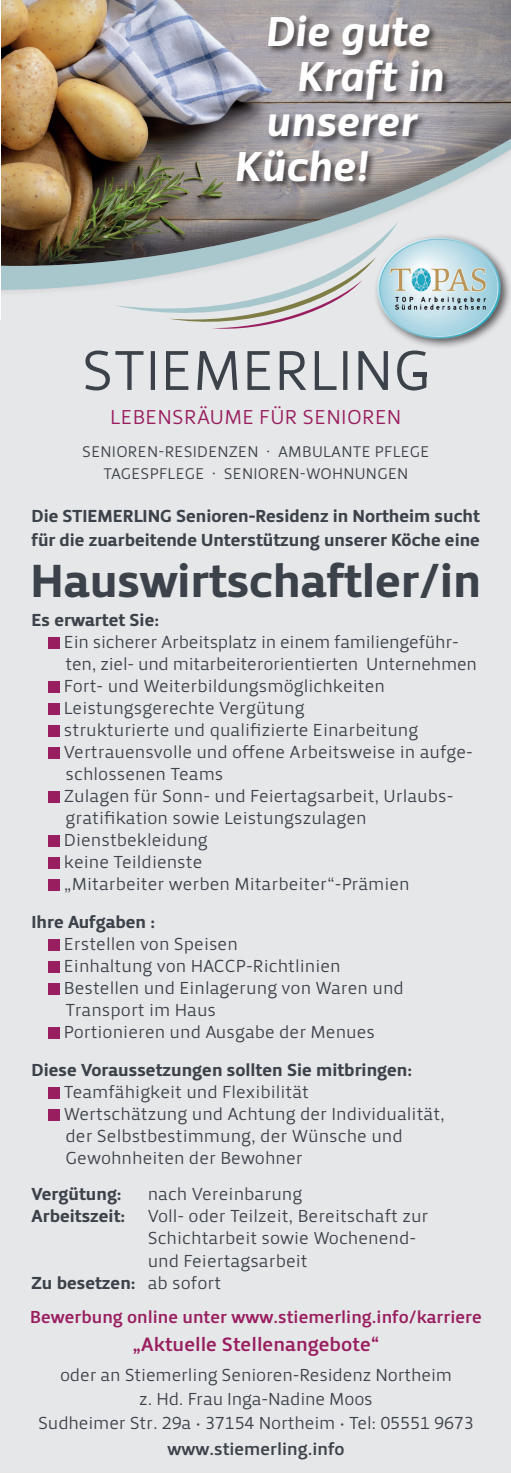
<style>
.page{position:relative;width:511px;height:1475px;background:#fff}
.page>*{position:absolute;margin:0;border:0;box-sizing:border-box;transform-origin:0 0}
.t1{font:48px "Priva Four Pro";letter-spacing:-.005em;color:#3c424a}
.t2{font:43.2px "Priva Four Italic Pro";color:#fff}
.t3{font:20.8px "Priva One Pro";letter-spacing:.015em;color:#991e5f}
.t4{font:20px "Priva Three Pro";color:#991e5f}
.t5{font:18px/22px "Priva One Pro";color:#3c424a}
.t6{font:18px/24px "Priva Four Pro";color:#3c424a}
.t7{font:18px "Priva Three Pro";color:#991e5f}
.t8{font:18px "Priva Three Pro";color:#3c424a}
.t9{font:16px/22px "Priva One Pro";letter-spacing:.015em;color:#3c424a;text-align:center}
.s1{font-family:"Minion Pro"}
.s2{font-family:"Priva Four Pro"}
.s3{font-family:"Priva One Pro"}
</style>
<div class="page">
<div style="left:0;top:0;width:510px;height:1472px;background:#e6e7e9"></div>
<svg style="left:85px;top:350px;width:341px;height:40px"></svg>
<hr style="left:413px;top:372px;width:13px;height:4px;background:#3c424a">
<svg style="left:115px;top:305px;width:53px;height:8px"></svg>
<svg style="left:168px;top:298px;width:172px;height:31px"></svg>
<div style="left:0;top:0;width:510px;height:298px;background:#231f20;opacity:.75"></div>
<img style="left:1px;top:23px;width:509px;height:273px">
<hr style="left:0;top:0;width:1px;height:319px;background:#fff">
<div style="left:48px;top:637px;width:12px;height:11px;background:#991e5f"></div>
<div style="left:48px;top:681px;width:12px;height:11px;background:#991e5f"></div>
<div style="left:48px;top:703px;width:12px;height:11px;background:#991e5f"></div>
<div style="left:48px;top:725px;width:12px;height:11px;background:#991e5f"></div>
<div style="left:48px;top:747px;width:12px;height:11px;background:#991e5f"></div>
<div style="left:48px;top:791px;width:12px;height:11px;background:#991e5f"></div>
<div style="left:48px;top:835px;width:12px;height:11px;background:#991e5f"></div>
<div style="left:48px;top:857px;width:12px;height:11px;background:#991e5f"></div>
<div style="left:48px;top:879px;width:12px;height:11px;background:#991e5f"></div>
<div style="left:48px;top:939px;width:12px;height:11px;background:#991e5f"></div>
<div style="left:48px;top:961px;width:12px;height:11px;background:#991e5f"></div>
<div style="left:48px;top:983px;width:12px;height:11px;background:#991e5f"></div>
<div style="left:48px;top:1027px;width:12px;height:11px;background:#991e5f"></div>
<div style="left:48px;top:1087px;width:12px;height:11px;background:#991e5f"></div>
<div style="left:48px;top:1109px;width:12px;height:11px;background:#991e5f"></div>
<div style="left:373px;top:233px;width:137px;height:117px;background:#231f20;opacity:.75"></div>
<img style="left:374px;top:236px;width:127px;height:103px">
<div style="left:235px;top:14px;width:216px;height:176px;background:#231f20;opacity:.75"></div>
<h2 class="t2" style="left:265px;top:4px;width:166px">Die gute</h2>
<h2 class="t2" style="left:296px;top:49px;width:149px">Kraft in</h2>
<h2 class="t2" style="left:265px;top:94px;width:152px">unserer</h2>
<h2 class="t2" style="left:234px;top:139px;width:136px">Küche!</h2>
<p class="t3" style="left:110px;top:403px;width:292px">LEBENSRÄUME FÜR SENIOREN</p>
<p class="t9" style="left:82px;top:441px;width:348px">SENIOREN-RESIDENZEN <span class="s1">·</span> AMBULANTE PFLEGE<br>TAGESPFLEGE <span class="s1">·</span> SENIOREN-WOHNUNGEN</p>
<p class="t6" style="left:31px;top:504px;width:449px">Die STIEMERLING Senioren-Residenz in Northeim sucht für die zuarbeitende Unterstützung unserer Köche eine</p>
<h1 class="t1" style="left:31px;top:550px;width:451px">Hauswirtschaftler/in</h1>
<p class="t6" style="left:31px;top:608px;width:129px">Es erwartet Sie:</p>
<p class="t5" style="left:64px;top:631px;width:414px">Ein sicherer Arbeitsplatz in einem familiengeführ&shy;ten, ziel- und mitarbeiterorientierten Unternehmen Fort- und Weiterbildungsmöglichkeiten Leistungsgerechte Vergütung<br>strukturierte und qualifizierte Einarbeitung Vertrauensvolle und offene Arbeitsweise in aufge&shy;schlossenen Teams<br>Zulagen für Sonn- und Feiertagsarbeit, Urlaubs&shy;gratifikation sowie Leistungszulagen Dienstbekleidung<br>keine Teildienste<br>„Mitarbeiter werben Mitarbeiter“-Prämien</p>
<p class="t6" style="left:31px;top:910px;width:125px">Ihre Aufgaben :</p>
<p class="t5" style="left:64px;top:933px;width:341px">Erstellen von Speisen<br>Einhaltung von HACCP-Richtlinien<br>Bestellen und Einlagerung von Waren und<br>Transport im Haus<br>Portionieren und Ausgabe der Menues</p>
<p class="t6" style="left:31px;top:1058px;width:382px">Diese Voraussetzungen sollten Sie mitbringen:</p>
<p class="t5" style="left:64px;top:1081px;width:382px">Teamfähigkeit und Flexibilität<br>Wertschätzung und Achtung der Individualität, der Selbstbestimmung, der Wünsche und Gewohnheiten der Bewohner</p>
<p class="t6" style="left:31px;top:1182px;width:92px">Vergütung:</p>
<p class="t5" style="left:147px;top:1183px;width:156px">nach Vereinbarung</p>
<p class="t5" style="left:31px;top:1205px;width:398px"><span class="s2">Arbeitszeit:</span> Voll- oder Teilzeit, Bereitschaft zur</p>
<p class="t5" style="left:147px;top:1227px;width:270px">Schichtarbeit sowie Wochenend-</p>
<p class="t5" style="left:147px;top:1249px;width:161px">und Feiertagsarbeit</p>
<p class="t6" style="left:31px;top:1270px;width:191px">Zu besetzen: <span class="s3">ab sofort</span></p>
<p class="t7" style="left:30px;top:1305px;width:453px">Bewerbung online unter www.stiemerling.info/karriere</p>
<p class="t4" style="left:132px;top:1331px;width:248px">„Aktuelle Stellenangebote“</p>
<p class="t5" style="left:38px;top:1362px;width:437px;line-height:24px;text-align:center">oder an Stiemerling Senioren-Residenz Northeim<br>z. Hd. Frau Inga-Nadine Moos<br>Sudheimer Str. 29a · 37154 Northeim · Tel: 05551 9673</p>
<p class="t8" style="left:167px;top:1437px;width:179px">www.stiemerling.info</p>
</div>
